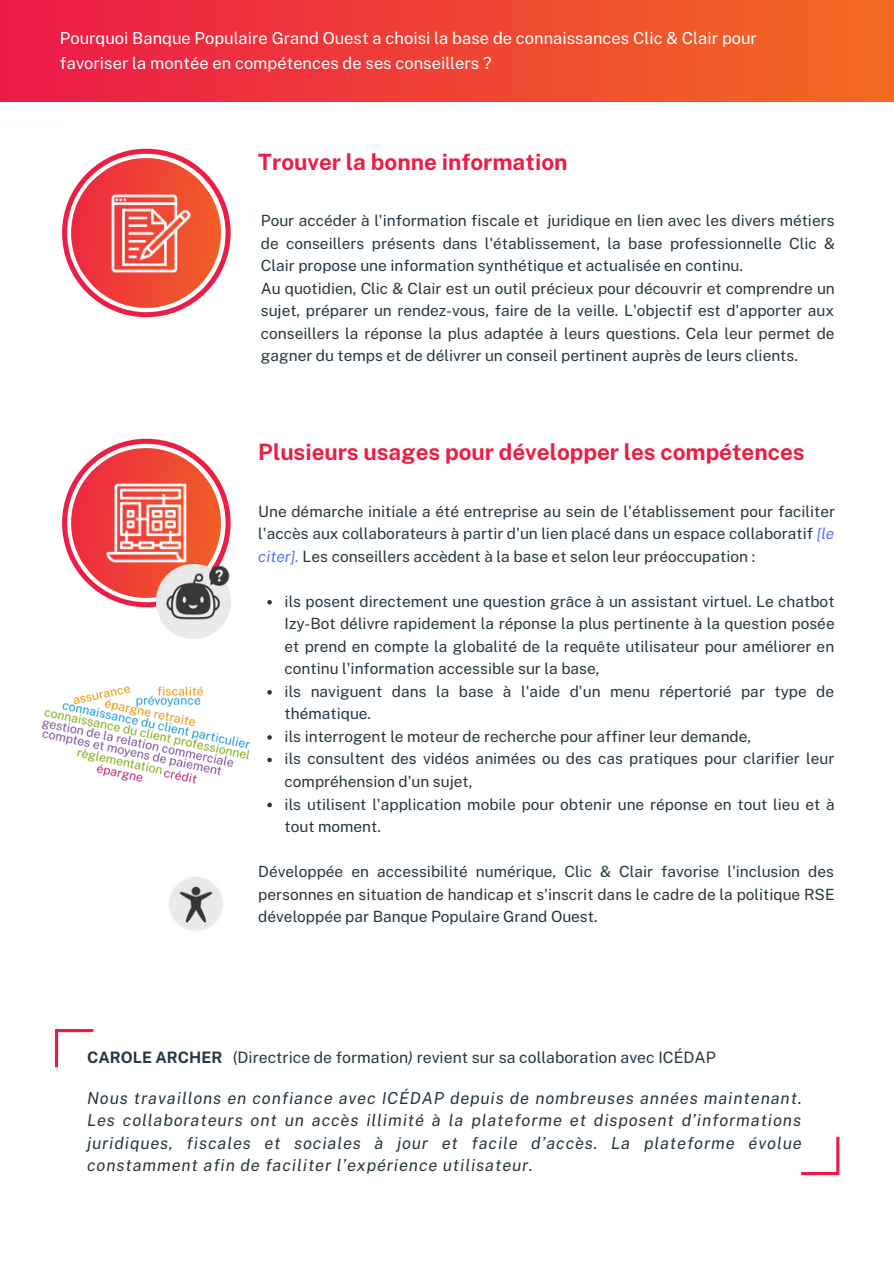
<style>
.page{position:relative;width:894px;height:1264px;background:#fff}
.page>*{position:absolute;margin:0;border:0;box-sizing:border-box;transform-origin:0 0}
.t1{font:700 22.5px "Public Sans";color:#ec1e46}
.t2{font:italic 16.5px/22.5px "Public Sans";letter-spacing:.05em;color:#253640;text-align:justify}
.t3{font:16.5px/24.8px "Public Sans";color:#fff}
.t4{font:15.75px "Public Sans";color:#253640}
.t5{font:700 15.75px "Public Sans";color:#253640}
.t6{font:15.45px/22.5px "Public Sans";color:#253640;text-align:justify}
.s1{font-style:italic;color:#5271ff}
.s2{font-style:italic}
</style>
<div class="page">
<svg style="left:62px;top:148px;width:169px;height:170px"></svg>
<img style="left:110px;top:192px;width:82px;height:82px">
<svg style="left:62px;top:438px;width:169px;height:170px"></svg>
<img style="left:105px;top:481px;width:83px;height:84px">
<div style="left:0;top:0;width:893px;height:101px;background:linear-gradient(to right,#ec1949,#f26b21)"></div>
<img style="left:156px;top:564px;width:74px;height:75px">
<svg style="left:267px;top:600px;width:5px;height:4px"></svg>
<svg style="left:267px;top:690px;width:5px;height:4px"></svg>
<svg style="left:267px;top:735px;width:5px;height:4px"></svg>
<svg style="left:267px;top:757px;width:5px;height:5px"></svg>
<svg style="left:267px;top:802px;width:5px;height:5px"></svg>
<img style="left:41px;top:686px;width:210px;height:98px">
<svg style="left:55px;top:1029px;width:38px;height:38px"></svg>
<svg style="left:801px;top:1136px;width:38px;height:39px"></svg>
<img style="left:169px;top:877px;width:54px;height:54px">
<p class="t3" style="left:60px;top:26px;width:698px">Pourquoi Banque Populaire Grand Ouest a choisi la base de connaissances Clic &amp; Clair pour favoriser la montée en compétences de ses conseillers ?</p>
<p class="t1" style="left:258px;top:149px;width:310px">Trouver la bonne information</p>
<p class="t6" style="left:261px;top:209px;width:575px">Pour accéder à l'information fiscale et juridique en lien avec les divers métiers de conseillers présents dans l'établissement, la base professionnelle Clic &amp; Clair propose une information synthétique et actualisée en continu.</p>
<p class="t6" style="left:261px;top:277px;width:575px">Au quotidien, Clic &amp; Clair est un outil précieux pour découvrir et comprendre un sujet, préparer un rendez-vous, faire de la veille. L'objectif est d'apporter aux conseillers la réponse la plus adaptée à leurs questions. Cela leur permet de gagner du temps et de délivrer un conseil pertinent auprès de leurs clients.</p>
<p class="t1" style="left:258px;top:439px;width:547px">Plusieurs usages pour développer les compétences</p>
<p class="t6" style="left:258px;top:500px;width:578px">Une démarche initiale a été entreprise au sein de l'établissement pour faciliter l'accès aux collaborateurs à partir d'un lien placé dans un espace collaboratif <span class="s1">[le citer].</span> Les conseillers accèdent à la base et selon leur préoccupation :</p>
<p class="t6" style="left:284px;top:590px;width:551px">ils posent directement une question grâce à un assistant virtuel. Le chatbot Izy-Bot délivre rapidement la réponse la plus pertinente à la question posée et prend en compte la globalité de la requête utilisateur pour améliorer en continu l'information accessible sur la base,</p>
<p class="t6" style="left:284px;top:680px;width:551px">ils naviguent dans la base à l'aide d'un menu répertorié par type de thématique.</p>
<p class="t6" style="left:284px;top:725px;width:468px">ils interrogent le moteur de recherche pour affiner leur demande,</p>
<p class="t6" style="left:284px;top:747px;width:551px">ils consultent des vidéos animées ou des cas pratiques pour clarifier leur compréhension d'un sujet,</p>
<p class="t6" style="left:284px;top:792px;width:551px">ils utilisent l'application mobile pour obtenir une réponse en tout lieu et à tout moment.</p>
<p class="t6" style="left:258px;top:860px;width:577px">Développée en accessibilité numérique, Clic &amp; Clair favorise l'inclusion des personnes en situation de handicap et s'inscrit dans le cadre de la politique RSE développée par Banque Populaire Grand Ouest.</p>
<p class="t5" style="left:87px;top:1047px;width:137px">CAROLE ARCHER</p>
<p class="t4" style="left:233px;top:1047px;width:484px">(Directrice de formation<span class="s2">)</span> revient sur sa collaboration avec ICÉDAP</p>
<p class="t2" style="left:87px;top:1086px;width:715px">Nous travaillons en confiance avec ICÉDAP depuis de nombreuses années maintenant.<br>Les collaborateurs ont un accès illimité à la plateforme et disposent d’informations juridiques, fiscales et sociales à jour et facile d’accès. La plateforme évolue constamment afin de faciliter l’expérience utilisateur.</p>
</div>
